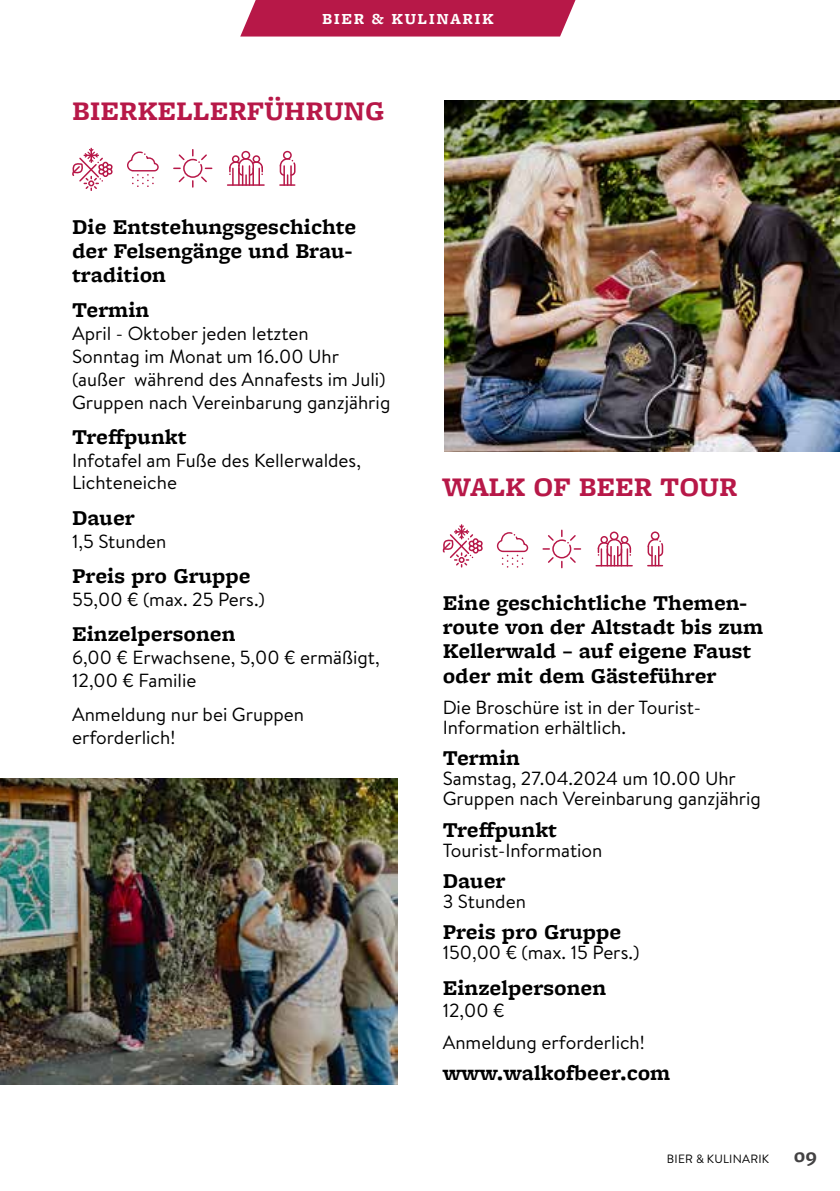
<style>
.page{position:relative;width:840px;height:1191px;background:#fff}
.page>*{position:absolute;margin:0;border:0;box-sizing:border-box;transform-origin:0 0}
.t1{font:700 28px "Freight Micro Pro";color:#b71848}
.t2{font:700 22px/24px "Freight Micro Pro";color:#000}
.t3{font:19px/22.8px "Brandon Text";color:#000}
.t4{font:700 16px "Freight Micro Pro";letter-spacing:.1em;color:#fff}
.t5{font:12px "Brandon Text";letter-spacing:.02em;color:#000}
.s1{font-family:"Freight Micro Pro";font-weight:700;font-size:20px;color:#434243}
</style>
<div class="page">
<img style="left:444px;top:100px;width:395px;height:351px">
<svg style="left:240px;top:0;width:335px;height:37px;background:#bb2552"></svg>
<svg style="left:174px;top:150px;width:37px;height:37px"></svg>
<svg style="left:127px;top:151px;width:32px;height:36px"></svg>
<div style="left:283px;top:151px;width:8px;height:9px;border:2px solid #b71848;border-radius:50%"></div>
<svg style="left:279px;top:157px;width:17px;height:29px"></svg>
<div style="left:241px;top:151px;width:9px;height:9px;border:2px solid #b71848;border-radius:50%"></div>
<div style="left:232px;top:155px;width:7px;height:8px;border:2px solid #b71848;border-radius:50%"></div>
<div style="left:252px;top:155px;width:8px;height:8px;border:2px solid #b71848;border-radius:50%"></div>
<hr style="left:227px;top:184px;width:37px;height:2px;background:#b71848">
<svg style="left:228px;top:157px;width:35px;height:28px"></svg>
<svg style="left:72px;top:148px;width:41px;height:42px"></svg>
<img style="left:0;top:778px;width:397px;height:306px">
<svg style="left:543px;top:530px;width:37px;height:37px"></svg>
<svg style="left:496px;top:532px;width:32px;height:35px"></svg>
<svg style="left:442px;top:524px;width:41px;height:43px"></svg>
<div style="left:650px;top:531px;width:9px;height:9px;border:2px solid #b71848;border-radius:50%"></div>
<svg style="left:647px;top:538px;width:16px;height:28px"></svg>
<div style="left:609px;top:531px;width:9px;height:9px;border:2px solid #b71848;border-radius:50%"></div>
<div style="left:600px;top:536px;width:7px;height:7px;border:2px solid #b71848;border-radius:50%"></div>
<div style="left:620px;top:536px;width:8px;height:7px;border:2px solid #b71848;border-radius:50%"></div>
<svg style="left:596px;top:538px;width:35px;height:28px"></svg>
<p class="t4" style="left:322px;top:7px;width:173px">BIER &amp; KULINARIK</p>
<h1 class="t1" style="left:72px;top:91px;width:314px">BIERKELLERFÜHRUNG</h1>
<p class="t2" style="left:72px;top:214px;width:286px">Die Entstehungsgeschichte der Felsengänge und Brau&shy;tradition</p>
<p class="t2" style="left:72px;top:298px;width:79px">Termin</p>
<p class="t3" style="left:72px;top:321px;width:320px">April - Oktober jeden letzten<br>Sonntag im Monat um 16.00 Uhr (außer während des Annafests im Juli)<br>Gruppen nach Vereinbarung ganzjährig</p>
<p class="t2" style="left:72px;top:424px;width:116px">Treffpunkt</p>
<p class="t3" style="left:72px;top:448px;width:290px">Infotafel am Fuße des Kellerwaldes,<br>Lichteneiche</p>
<p class="t2" style="left:72px;top:505px;width:64px">Dauer</p>
<p class="t3" style="left:72px;top:529px;width:96px">1,5 Stunden</p>
<p class="t2" style="left:72px;top:563px;width:180px">Preis pro Gruppe</p>
<p class="t3" style="left:72px;top:587px;width:194px">55,00 € (max. 25 Pers.)</p>
<p class="t2" style="left:72px;top:621px;width:165px">Einzelpersonen</p>
<p class="t3" style="left:72px;top:645px;width:309px">6,00 € Erwachsene, 5,00 € ermäßigt,<br>12,00 € Familie</p>
<p class="t3" style="left:72px;top:702px;width:233px">Anmeldung nur bei Gruppen erforderlich!</p>
<h1 class="t1" style="left:442px;top:468px;width:296px">WALK OF BEER TOUR</h1>
<p class="t2" style="left:442px;top:591px;width:322px">Eine geschichtliche Themen&shy;route von der Altstadt bis zum<br>Kellerwald – auf eigene Faust oder mit dem Gästeführer</p>
<p class="t3" style="left:442px;top:696px;width:260px;line-height:20px">Die Broschüre ist in der Tourist-<br>Information erhältlich.</p>
<p class="t2" style="left:442px;top:745px;width:79px">Termin</p>
<p class="t3" style="left:442px;top:768px;width:320px;line-height:20px">Samstag, 27.04.2024 um 10.00 Uhr<br>Gruppen nach Vereinbarung ganzjährig</p>
<p class="t2" style="left:442px;top:817px;width:116px">Treffpunkt</p>
<p class="t3" style="left:442px;top:838px;width:161px">Tourist-Information</p>
<p class="t2" style="left:442px;top:868px;width:64px">Dauer</p>
<p class="t3" style="left:442px;top:889px;width:85px">3 Stunden</p>
<p class="t2" style="left:442px;top:919px;width:180px">Preis pro Gruppe</p>
<p class="t3" style="left:442px;top:940px;width:198px">150,00 € (max. 15 Pers.)</p>
<p class="t2" style="left:442px;top:975px;width:165px">Einzelpersonen</p>
<p class="t3" style="left:442px;top:994px;width:203px;line-height:31.4px">12,00 €<br>Anmeldung erforderlich!</p>
<p class="t2" style="left:442px;top:1060px;width:229px">www.walkofbeer.com</p>
<p class="t5" style="left:666px;top:1150px;width:151px">BIER &amp; KULINARIK <span class="s1">09</span></p>
</div>
